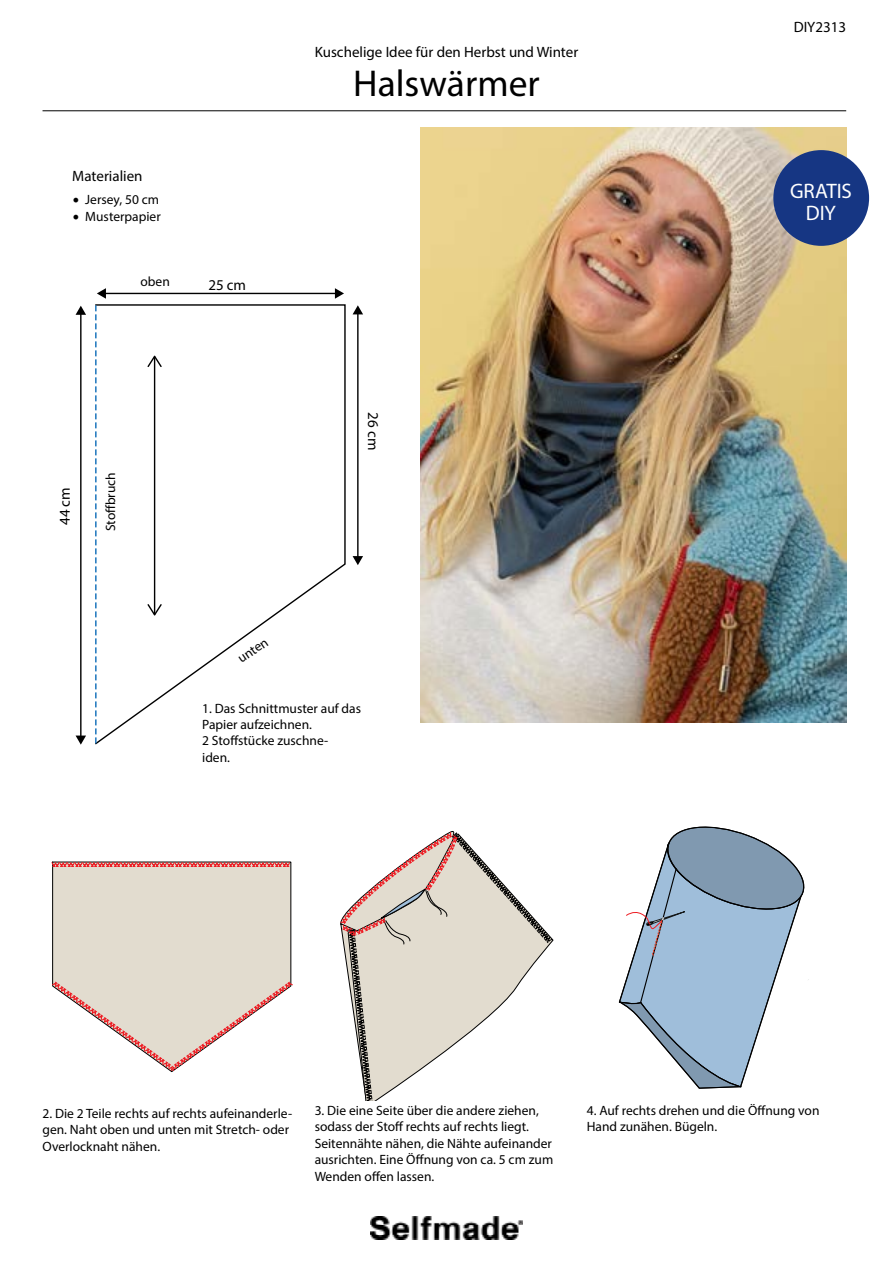
<style>
.page{position:relative;width:893px;height:1263px;background:#fff}
.page>*{position:absolute;margin:0;border:0;box-sizing:border-box;transform-origin:0 0}
.t1{font:37.5px "Myriad Pro";color:#000}
.t2{font:21px/22.5px "Myriad Pro";letter-spacing:-.005em;color:#fff;text-align:center}
.t3{font:15px "Myriad Pro";color:#000}
.t4{font:13.5px/16.5px "Myriad Pro";color:#000}
.s1{font-family:"Minion Pro";font-size:18px}
</style>
<div class="page">
<svg style="left:95px;top:304px;width:251px;height:440px"></svg>
<hr style="left:104px;top:293px;width:232px;height:1px;background:#000">
<svg style="left:97px;top:288px;width:9px;height:11px"></svg>
<svg style="left:335px;top:288px;width:9px;height:11px"></svg>
<hr style="left:80px;top:313px;width:2px;height:424px;background:#000">
<svg style="left:76px;top:306px;width:10px;height:9px"></svg>
<svg style="left:76px;top:735px;width:10px;height:10px"></svg>
<hr style="left:357px;top:313px;width:2px;height:245px;background:#000">
<svg style="left:353px;top:305px;width:10px;height:9px"></svg>
<svg style="left:353px;top:556px;width:10px;height:9px"></svg>
<hr style="left:154px;top:357px;width:1px;height:257px;background:#000">
<svg style="left:148px;top:356px;width:14px;height:11px"></svg>
<svg style="left:148px;top:604px;width:14px;height:11px"></svg>
<svg style="left:95px;top:306px;width:2px;height:439px"></svg>
<svg style="left:618px;top:826px;width:191px;height:263px"></svg>
<div style="left:52px;top:861px;width:240px;height:120px;background:#e2dccf"></div>
<svg style="left:51px;top:861px;width:239px;height:7px;background:#cc7472"></svg>
<svg style="left:52px;top:981px;width:241px;height:91px"></svg>
<svg style="left:340px;top:831px;width:212px;height:269px"></svg>
<img style="left:370px;top:1216px;width:153px;height:24px">
<img style="left:421px;top:128px;width:425px;height:595px">
<hr style="left:43px;top:111px;width:803px;height:1px;background:#000">
<div style="left:773px;top:150px;width:96px;height:96px;background:#163683;border-radius:50%"></div>
<p class="t3" style="left:72px;top:167px;width:72px">Materialien</p>
<p class="t4" style="left:73px;top:191px;width:88px"><span class="s1">•</span> Jersey, 50 cm</p>
<p class="t4" style="left:73px;top:208px;width:90px"><span class="s1">•</span> Musterpapier</p>
<p class="t4" style="left:141px;top:273px;width:31px">oben</p>
<p class="t3" style="left:208px;top:276px;width:39px">25 cm</p>
<p class="t3" style="left:315px;top:43px;width:265px">Kuschelige Idee für den Herbst und Winter</p>
<h1 class="t1" style="left:353px;top:60px;width:188px">Halswärmer</h1>
<p class="t3" style="left:56px;top:525px;width:39px;rotate:-90deg">44 cm</p>
<p class="t4" style="left:102px;top:531px;width:61px;rotate:-90deg">Stoffbruch</p>
<p class="t4" style="left:234px;top:652px;width:35px;rotate:-34deg">unten</p>
<p class="t3" style="left:382px;top:412px;width:39px;rotate:90deg">26 cm</p>
<p class="t4" style="left:202px;top:699px;width:160px">1. Das Schnittmuster auf das<br>Papier aufzeichnen.<br>2 Stoffstücke zuschne-<br>iden.</p>
<p class="t3" style="left:794px;top:17px;width:54px">DIY2313</p>
<h2 class="t2" style="left:790px;top:179px;width:63px">GRATIS<br>DIY</h2>
<p class="t4" style="left:43px;top:1105px;width:251px">2. Die 2 Teile rechts auf rechts aufeinanderle&shy;gen. Naht oben und unten mit Stretch- oder<br>Overlocknaht nähen.</p>
<p class="t4" style="left:315px;top:1102px;width:240px">3. Die eine Seite über die andere ziehen, sodass der Stoff rechts auf rechts liegt.<br>Seitennähte nähen, die Nähte aufeinander ausrichten. Eine Öffnung von ca. 5 cm zum Wenden offen lassen.</p>
<p class="t4" style="left:587px;top:1102px;width:234px">4. Auf rechts drehen und die Öffnung von<br>Hand zunähen. Bügeln.</p>
</div>
